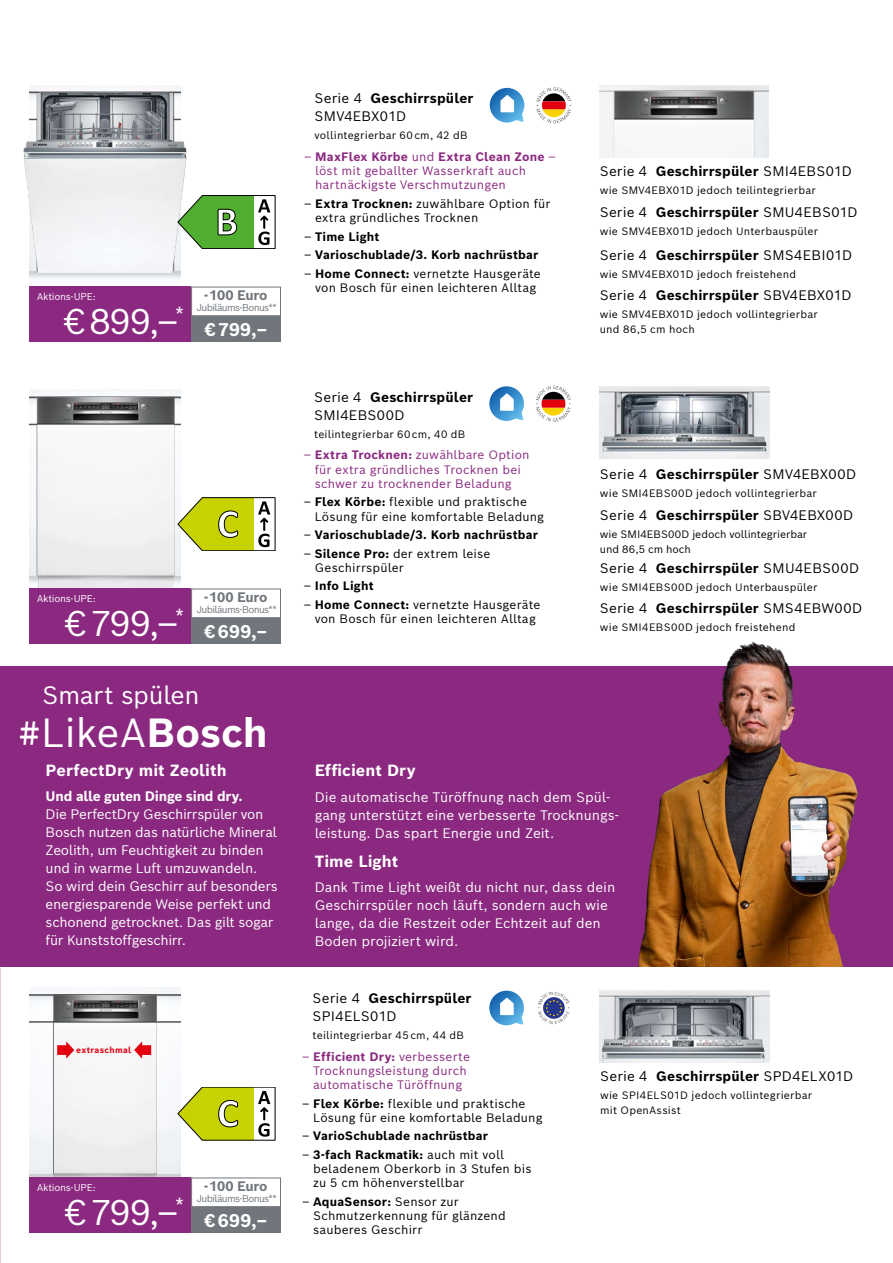
<style>
.page{position:relative;width:893px;height:1263px;background:#fff}
.page>*{position:absolute;margin:0;border:0;box-sizing:border-box;transform-origin:0 0}
.t1{font:39.9px "Bosch Sans";letter-spacing:-.015em;color:#fff}
.t2{font:34.95px "Bosch Sans";letter-spacing:-.03em;color:#fff}
.t3{font:24.6px "Bosch Sans";letter-spacing:-.02em;color:#fff}
.t4{font:700 18px "Bosch Sans";letter-spacing:.02em;color:#fff}
.t5{font:700 15.9px "Bosch Sans";letter-spacing:.005em;color:#fff}
.t6{font:13.5px/18px "Bosch Sans";letter-spacing:-.01em;color:#fff}
.t7{font:13.5px/18px "Bosch Sans";letter-spacing:.015em;color:#000}
.t8{font:700 13.5px "Bosch Sans";letter-spacing:-.02em;color:#fff}
.t9{font:700 13.5px "Bosch Sans";letter-spacing:-.02em;color:#70767c}
.t10{font:12px/14.2px "Bosch Sans";letter-spacing:.015em;color:#000}
.t11{font:12px/14.2px "Bosch Sans";letter-spacing:.015em;color:#8b2980}
.t12{font:700 12px "Bosch Sans";letter-spacing:.015em;color:#000}
.t13{font:10.5px/15px "Bosch Sans";letter-spacing:.02em;color:#000}
.t14{font:10.5px/15px "Bosch Sans";letter-spacing:-.005em;color:#000}
.t15{font:9.75px "Bosch Sans";letter-spacing:-.07em;color:#70767c}
.t16{font:9.75px "Bosch Sans";letter-spacing:-.025em;color:#fff}
.t17{font:700 8.4px "Bosch Sans";letter-spacing:.035em;color:#e3000f}
.t18{font:300 4.2px "Bosch Sans";color:#000}
.t19{font:300 3.9px "Bosch Sans";color:#000}
.s1{font-weight:700}
.s2{font-weight:400}
</style>
<div class="page">
<div style="left:0;top:667px;width:893px;height:300px;background:#8b2980"></div>
<svg style="left:490px;top:88px;width:34px;height:35px"></svg>
<svg style="left:536px;top:87px;width:35px;height:36px"></svg>
<img style="left:30px;top:85px;width:151px;height:202px">
<img style="left:23px;top:93px;width:164px;height:180px">
<svg style="left:178px;top:195px;width:97px;height:54px"></svg>
<img style="left:611px;top:89px;width:154px;height:69px">
<img style="left:600px;top:386px;width:169px;height:72px">
<svg style="left:489px;top:386px;width:35px;height:35px"></svg>
<svg style="left:536px;top:386px;width:35px;height:36px"></svg>
<img style="left:30px;top:390px;width:151px;height:199px">
<svg style="left:178px;top:498px;width:97px;height:53px"></svg>
<img style="left:600px;top:996px;width:169px;height:39px">
<img style="left:600px;top:1035px;width:169px;height:28px">
<svg style="left:489px;top:991px;width:35px;height:34px"></svg>
<img style="left:30px;top:988px;width:151px;height:189px">
<svg style="left:134px;top:1041px;width:17px;height:18px"></svg>
<svg style="left:57px;top:1041px;width:17px;height:18px"></svg>
<svg style="left:178px;top:1087px;width:97px;height:53px"></svg>
<img style="left:617px;top:641px;width:252px;height:326px">
<div style="left:30px;top:287px;width:161px;height:55px;background:#8b2980"></div>
<div style="left:191px;top:314px;width:90px;height:28px;background:#70767c"></div>
<div style="left:191px;top:287px;width:90px;height:29px;background:#fff;border:1px solid #70767c"></div>
<div style="left:30px;top:589px;width:161px;height:55px;background:#8b2980"></div>
<div style="left:191px;top:616px;width:90px;height:28px;background:#70767c"></div>
<div style="left:191px;top:589px;width:90px;height:29px;background:#fff;border:1px solid #70767c"></div>
<div style="left:30px;top:1177px;width:161px;height:56px;background:#8b2980"></div>
<div style="left:191px;top:1205px;width:90px;height:28px;background:#70767c"></div>
<div style="left:191px;top:1177px;width:90px;height:30px;background:#fff;border:1px solid #70767c"></div>
<svg style="left:543px;top:997px;width:22px;height:22px"></svg>
<p class="t16" style="left:37px;top:290px;width:60px">Aktions-UPE:</p>
<h2 class="t2" style="left:64px;top:298px;width:122px">€ 899,–<sup>*</sup></h2>
<p class="t9" style="left:204px;top:286px;width:65px">- 100 Euro</p>
<p class="t15" style="left:197px;top:301px;width:82px">Jubiläums-Bonus**</p>
<h3 class="t4" style="left:205px;top:317px;width:64px">€ 799,–</h3>
<p class="t16" style="left:37px;top:592px;width:60px">Aktions-UPE:</p>
<h2 class="t2" style="left:65px;top:599px;width:121px">€ 799,–<sup>*</sup></h2>
<p class="t9" style="left:204px;top:588px;width:65px">- 100 Euro</p>
<p class="t15" style="left:197px;top:603px;width:82px">Jubiläums-Bonus**</p>
<h3 class="t4" style="left:205px;top:619px;width:64px">€ 699,–</h3>
<h3 class="t3" style="left:42px;top:679px;width:159px">Smart spülen</h3>
<h1 class="t1" style="left:18px;top:706px;width:251px">#LikeA<span class="s1">Bosch</span></h1>
<h3 class="t5" style="left:46px;top:760px;width:183px">PerfectDry mit Zeolith</h3>
<p class="t8" style="left:46px;top:787px;width:198px">Und alle guten Dinge sind dry.</p>
<p class="t6" style="left:46px;top:805px;width:234px">Die PerfectDry Geschirrspüler von Bosch nutzen das natürliche Mineral Zeolith, um Feuchtigkeit zu binden und in warme Luft umzuwandeln.<br>So wird dein Geschirr auf besonders energiesparende Weise perfekt und schonend getrocknet. Das gilt sogar für Kunststoffgeschirr.</p>
<p class="t17" style="left:76px;top:1045px;width:56px">extraschmal</p>
<p class="t16" style="left:37px;top:1181px;width:60px">Aktions-UPE:</p>
<h2 class="t2" style="left:65px;top:1188px;width:121px">€ 799,–<sup>*</sup></h2>
<p class="t9" style="left:204px;top:1177px;width:65px">- 100 Euro</p>
<p class="t15" style="left:197px;top:1192px;width:82px">Jubiläums-Bonus**</p>
<h3 class="t4" style="left:205px;top:1208px;width:64px">€ 699,–</h3>
<p class="t7" style="left:315px;top:89px;width:160px">Serie 4 <span class="s1">Geschirrspüler<br></span>SMV4EBX01D</p>
<p class="t13" style="left:315px;top:127px;width:154px">vollintegrierbar 60 cm, 42 dB</p>
<p class="t11" style="left:315px;top:149px;width:242px;text-indent:-11px">– <span class="s1">MaxFlex Körbe</span> und <span class="s1">Extra Clean Zone</span> – löst mit geballter Wasserkraft auch hartnäckigste Verschmutzungen</p>
<p class="t10" style="left:315px;top:196px;width:237px;text-indent:-11px">– <span class="s1">Extra Trocknen:</span> zuwählbare Option für extra gründliches Trocknen</p>
<p class="t12" style="left:304px;top:228px;width:77px"><span class="s2">–</span> Time Light</p>
<p class="t12" style="left:304px;top:247px;width:236px"><span class="s2">–</span> Varioschublade/3. Korb nachrüstbar</p>
<p class="t10" style="left:304px;top:266px;width:238px;text-align:center">– <span class="s1">Home Connect:</span> vernetzte Hausgeräte von Bosch für einen leichteren Alltag</p>
<p class="t7" style="left:314px;top:387px;width:160px">Serie 4 <span class="s1">Geschirrspüler<br></span>SMI4EBS00D</p>
<p class="t13" style="left:314px;top:426px;width:153px">teilintegrierbar 60 cm, 40 dB</p>
<p class="t11" style="left:304px;top:447px;width:227px;text-align:center">– <span class="s1">Extra Trocknen:</span> zuwählbare Option für extra gründliches Trocknen bei schwer zu trocknender Beladung</p>
<p class="t10" style="left:315px;top:494px;width:231px;text-indent:-11px">– <span class="s1">Flex Körbe:</span> flexible und praktische<br>Lösung für eine komfortable Beladung</p>
<p class="t12" style="left:304px;top:527px;width:236px"><span class="s2">–</span> Varioschublade/3. Korb nachrüstbar</p>
<p class="t10" style="left:315px;top:546px;width:177px;text-indent:-11px">– <span class="s1">- Silence Pro:</span> der extrem leise<br>Geschirrspüler</p>
<p class="t12" style="left:304px;top:578px;width:71px"><span class="s2">–</span> Info Light</p>
<p class="t10" style="left:304px;top:597px;width:238px;text-align:center">– <span class="s1">Home Connect:</span> vernetzte Hausgeräte von Bosch für einen leichteren Alltag</p>
<p class="t7" style="left:600px;top:162px;width:254px">Serie 4 <span class="s1">Geschirrspüler</span> SMI4EBS01D</p>
<p class="t13" style="left:600px;top:182px;width:217px">wie SMV4EBX01D jedoch teilintegrierbar</p>
<p class="t7" style="left:600px;top:203px;width:259px">Serie 4 <span class="s1">Geschirrspüler</span> SMU4EBS01D</p>
<p class="t13" style="left:600px;top:223px;width:220px">wie SMV4EBX01D jedoch Unterbauspüler</p>
<p class="t7" style="left:600px;top:245px;width:254px">Serie 4 <span class="s1">Geschirrspüler</span> SMS4EBI01D</p>
<p class="t13" style="left:600px;top:266px;width:198px">wie SMV4EBX01D jedoch freistehend</p>
<p class="t7" style="left:600px;top:285px;width:253px">Serie 4 <span class="s1">Geschirrspüler</span> SBV4EBX01D</p>
<p class="t13" style="left:600px;top:306px;width:219px">wie SMV4EBX01D jedoch vollintegrierbar und 86,5 cm hoch</p>
<p class="t7" style="left:600px;top:464px;width:258px">Serie 4 <span class="s1">Geschirrspüler</span> SMV4EBX00D</p>
<p class="t13" style="left:600px;top:485px;width:218px">wie SMI4EBS00D jedoch vollintegrierbar</p>
<p class="t7" style="left:600px;top:505px;width:255px">Serie 4 <span class="s1">Geschirrspüler</span> SBV4EBX00D</p>
<p class="t14" style="left:600px;top:526px;width:209px">wie SMI4EBS00D jedoch vollintegrierbar und 86,5 cm hoch</p>
<p class="t7" style="left:600px;top:559px;width:261px">Serie 4 <span class="s1">Geschirrspüler</span> SMU4EBS00D</p>
<p class="t13" style="left:600px;top:579px;width:219px">wie SMI4EBS00D jedoch Unterbauspüler</p>
<p class="t7" style="left:600px;top:599px;width:264px">Serie 4 <span class="s1">Geschirrspüler</span> SMS4EBW00D</p>
<p class="t13" style="left:600px;top:619px;width:197px">wie SMI4EBS00D jedoch freistehend</p>
<h3 class="t5" style="left:315px;top:760px;width:103px">Efficient Dry</h3>
<p class="t6" style="left:315px;top:787px;width:304px">Die automatische Türöffnung nach dem Spül&shy;gang unterstützt eine verbesserte Trocknungs&shy;leistung. Das spart Energie und Zeit.</p>
<h3 class="t5" style="left:315px;top:850px;width:85px">Time Light</h3>
<p class="t6" style="left:315px;top:877px;width:302px">Dank Time Light weißt du nicht nur, dass dein Geschirrspüler noch läuft, sondern auch wie lange, da die Restzeit oder Echtzeit auf den Boden projiziert wird.</p>
<p class="t7" style="left:313px;top:988px;width:160px">Serie 4 <span class="s1">Geschirrspüler<br></span>SPI4ELS01D</p>
<p class="t13" style="left:313px;top:1027px;width:153px">teilintegrierbar 45 cm, 44 dB</p>
<p class="t19" style="left:542px;top:1007px;width:3px;rotate:90deg">•</p>
<p class="t18" style="left:572px;top:1007px;width:3px;rotate:90deg">•</p>
<p class="t11" style="left:313px;top:1048px;width:158px;text-indent:-11px">– <span class="s1">Efficient Dry:</span> verbesserte<br>Trocknungsleistung durch automatische Türöffnung</p>
<p class="t10" style="left:313px;top:1095px;width:231px;text-indent:-11px">– <span class="s1">Flex Körbe:</span> flexible und praktische<br>Lösung für eine komfortable Beladung</p>
<p class="t12" style="left:302px;top:1128px;width:188px"><span class="s2">–</span> VarioSchublade nachrüstbar</p>
<p class="t10" style="left:313px;top:1147px;width:220px;text-indent:-11px">– <span class="s1">3-fach Rackmatik:</span> auch mit voll beladenem Oberkorb in 3 Stufen bis zu 5 cm höhenverstellbar</p>
<p class="t10" style="left:313px;top:1194px;width:194px;text-indent:-11px">– <span class="s1">AquaSensor:</span> Sensor zur<br>Schmutzerkennung für glänzend sauberes Geschirr</p>
<p class="t7" style="left:600px;top:1066px;width:255px">Serie 4 <span class="s1">Geschirrspüler</span> SPD4ELX01D</p>
<p class="t13" style="left:600px;top:1087px;width:213px">wie SPI4ELS01D jedoch vollintegrierbar mit OpenAssist</p>
</div>
